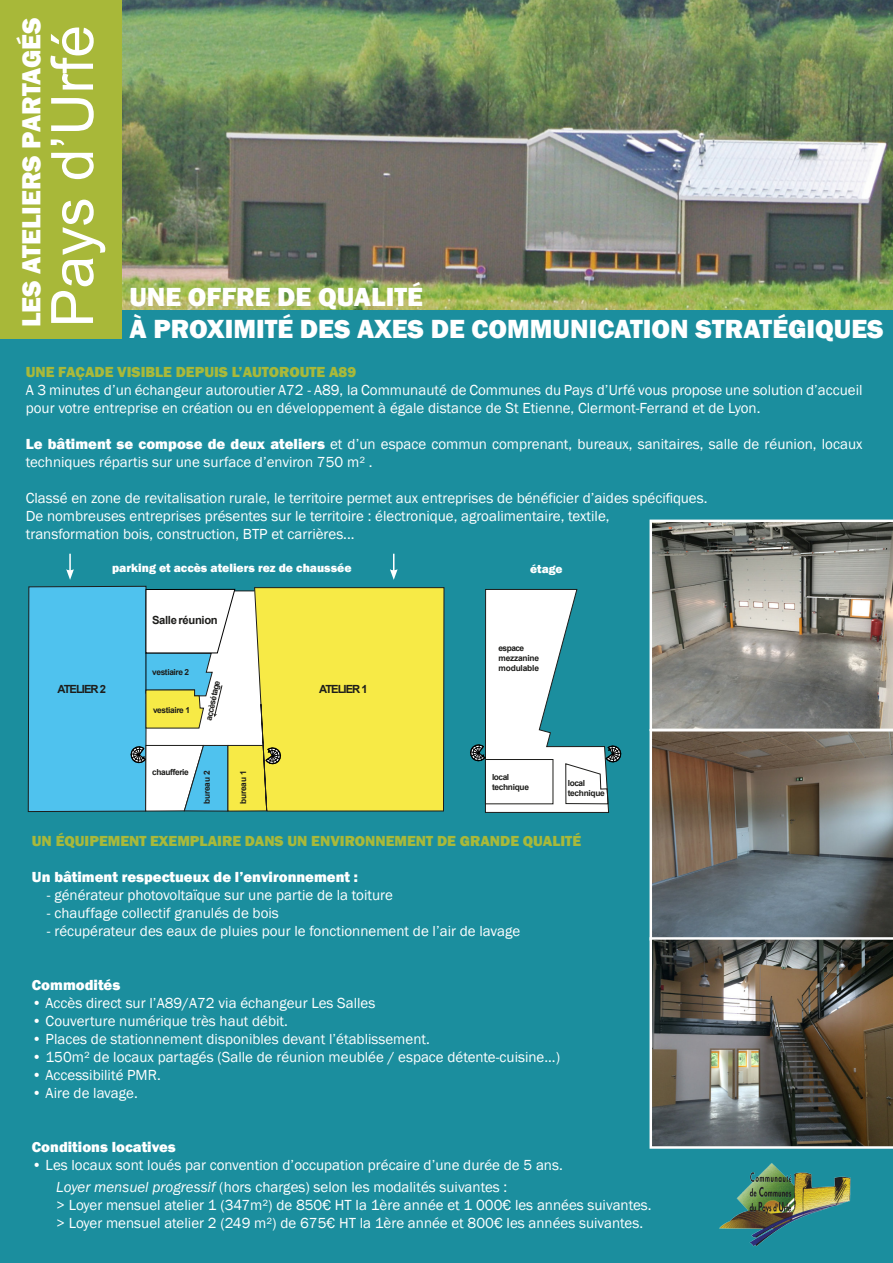
<style>
.page{position:relative;width:893px;height:1263px;background:#fff}
.page>*{position:absolute;margin:0;border:0;box-sizing:border-box;transform-origin:0 0}
.t1{font:58.5px "Arial";color:#fff}
.t2{font:800 27px/32.4px "Franklin Gothic";color:#fff}
.t3{font:15px/18px "Franklin Gothic";color:#fff}
.t4{font:800 15px "Franklin Gothic";color:#a9b93a}
.t5{font:800 15px "Franklin Gothic";color:#fff}
.t6{font:800 12.3px "Franklin Gothic";color:#fff}
.t7{font:800 12px "Franklin Gothic";color:#fff}
.t8{font:700 11.25px "Arial";letter-spacing:-.09em;color:#1d1d1b}
.t9{font:700 11.25px "Arial";letter-spacing:-.03em;color:#1d1d1b}
.t10{font:700 8.4px/10.1px "Arial";letter-spacing:-.04em;color:#1d1d1b}
.t11{font:700 8.25px "Arial";letter-spacing:-.045em;color:#1d1d1b}
.s1{font-weight:800}
.s2{font-style:italic}
</style>
<div class="page">
<img style="left:121px;top:0;width:772px;height:310px">
<div style="left:0;top:310px;width:893px;height:953px;background:#1b8e9e"></div>
<svg style="left:649px;top:520px;width:244px;height:209px;background:#8c8b85"></svg>
<svg style="left:649px;top:729px;width:244px;height:208px;background:#71706c"></svg>
<img style="left:649px;top:937px;width:244px;height:212px">
<div style="left:0;top:0;width:121px;height:339px;background:#a8b839"></div>
<svg style="left:28px;top:586px;width:416px;height:226px;background:#bad99a"></svg>
<svg style="left:66px;top:554px;width:8px;height:26px"></svg>
<svg style="left:390px;top:554px;width:8px;height:26px"></svg>
<svg style="left:470px;top:589px;width:152px;height:224px"></svg>
<img style="left:719px;top:1163px;width:132px;height:84px">
<h2 class="t2" style="left:17px;top:327px;width:312px;rotate:-90deg">LES ATELIERS PARTAGÉS</h2>
<h1 class="t1" style="left:50px;top:327px;width:304px;rotate:-90deg">Pays d’Urfé</h1>
<h2 class="t2" style="left:129px;top:283px;width:756px">UNE OFFRE DE QUALITÉ<br>À PROXIMITÉ DES AXES DE COMMUNICATION STRATÉGIQUES</h2>
<p class="t4" style="left:26px;top:366px;width:332px">UNE FAÇADE VISIBLE DEPUIS L’AUTOROUTE A89</p>
<p class="t3" style="left:26px;top:382px;width:838px">A 3 minutes d’un échangeur autoroutier A72 - A89, la Communauté de Communes du Pays d’Urfé vous propose une solution d’accueil pour votre entreprise en création ou en développement à égale distance de St Etienne, Clermont-Ferrand et de Lyon.</p>
<p class="t3" style="left:26px;top:436px;width:838px"><span class="s1">Le bâtiment se compose de deux ateliers</span> et d’un espace commun comprenant, bureaux, sanitaires, salle de réunion, locaux techniques répartis sur une surface d’environ 750 m² .</p>
<p class="t3" style="left:26px;top:490px;width:683px">Classé en zone de revitalisation rurale, le territoire permet aux entreprises de bénéficier d’aides spécifiques.<br>De nombreuses entreprises présentes sur le territoire : électronique, agroalimentaire, textile,<br>transformation bois, construction, BTP et carrières...</p>
<p class="t6" style="left:112px;top:563px;width:241px">parking et accès ateliers rez de chaussée</p>
<p class="t9" style="left:152px;top:616px;width:67px">Salle réunion</p>
<p class="t11" style="left:152px;top:669px;width:39px">vestiaire 2</p>
<p class="t11" style="left:206px;top:719px;width:42px;rotate:-78deg">accèsétage</p>
<p class="t8" style="left:57px;top:684px;width:50px">ATELIER 2</p>
<p class="t8" style="left:319px;top:684px;width:50px">ATELIER 1</p>
<p class="t11" style="left:153px;top:707px;width:39px">vestiaire 1</p>
<p class="t11" style="left:152px;top:769px;width:38px">chaufferie</p>
<p class="t11" style="left:204px;top:804px;width:35px;rotate:-90deg">bureau 2</p>
<p class="t11" style="left:240px;top:804px;width:35px;rotate:-90deg">bureau 1</p>
<p class="t7" style="left:530px;top:565px;width:34px">étage</p>
<p class="t10" style="left:498px;top:644px;width:42px">espace mezzanine modulable</p>
<p class="t10" style="left:492px;top:773px;width:38px">local technique</p>
<p class="t10" style="left:568px;top:778px;width:38px">local technique</p>
<p class="t4" style="left:32px;top:836px;width:551px">UN ÉQUIPEMENT EXEMPLAIRE DANS UN ENVIRONNEMENT DE GRANDE QUALITÉ</p>
<p class="t5" style="left:32px;top:872px;width:328px">Un bâtiment respectueux de l’environnement :</p>
<p class="t3" style="left:47px;top:887px;width:348px">- générateur photovoltaïque sur une partie de la toiture</p>
<p class="t3" style="left:47px;top:905px;width:233px">- chauffage collectif granulés de bois</p>
<p class="t3" style="left:47px;top:923px;width:475px">- récupérateur des eaux de pluies pour le fonctionnement de l’air de lavage</p>
<p class="t5" style="left:32px;top:980px;width:90px">Commodités</p>
<p class="t3" style="left:32px;top:995px;width:345px">• Accès direct sur l’A89/A72 via échangeur Les Salles</p>
<p class="t3" style="left:32px;top:1013px;width:258px">• Couverture numérique très haut débit.</p>
<p class="t3" style="left:32px;top:1031px;width:399px">• Places de stationnement disponibles devant l’établissement.</p>
<p class="t3" style="left:32px;top:1049px;width:530px">• 150m² de locaux partagés (Salle de réunion meublée / espace détente-cuisine...)</p>
<p class="t3" style="left:32px;top:1067px;width:130px">• Accessibilité PMR.</p>
<p class="t3" style="left:32px;top:1085px;width:107px">• Aire de lavage.</p>
<p class="t5" style="left:32px;top:1142px;width:145px">Conditions locatives</p>
<p class="t3" style="left:56px;top:1155px;width:508px;line-height:21.5px;text-indent:-24px">• Les locaux sont loués par convention d’occupation précaire d’une durée de 5 ans.<br><span class="s2">Loyer mensuel progressif</span> (hors charges) selon les modalités suivantes :</p>
<p class="t3" style="left:56px;top:1197px;width:597px">&gt; Loyer mensuel atelier 1 (347m²) de 850€ HT la 1ère année et 1 000€ les années suivantes. &gt; Loyer mensuel atelier 2 (249 m²) de 675€ HT la 1ère année et 800€ les années suivantes.</p>
</div>
